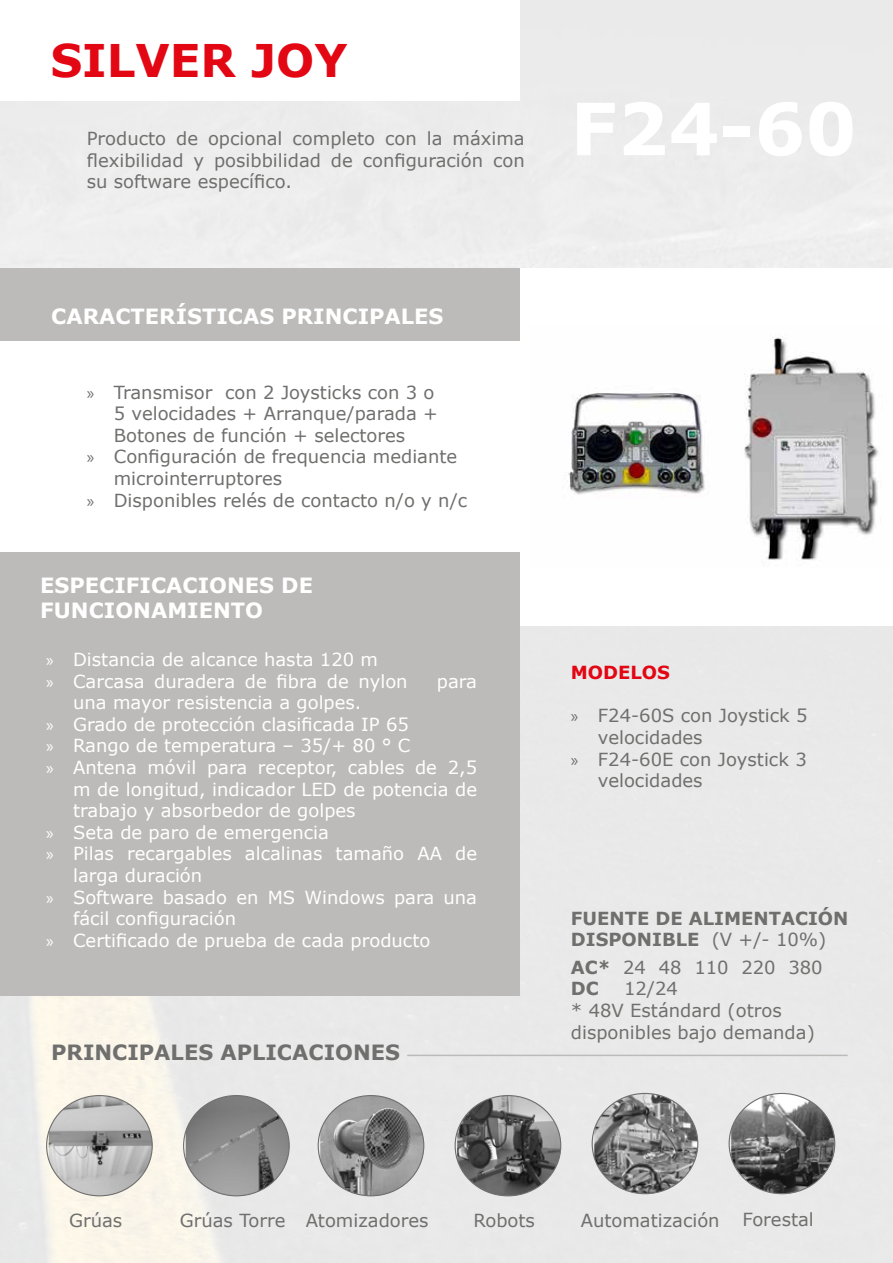
<style>
.page{position:relative;width:893px;height:1263px;background:#fff}
.page>*{position:absolute;margin:0;border:0;box-sizing:border-box;transform-origin:0 0}
.t1{font:700 72px "Verdana";color:#fff}
.t2{font:700 45px "Verdana";color:#e30613}
.t3{font:700 21px/25.2px "Verdana";color:#fff}
.t4{font:700 21px "Verdana";color:#6f6f6e}
.t5{font:18px/21.6px "Verdana";color:#6f6f6e}
.t6{font:18px/21.6px "Verdana";color:#fff}
.t7{font:700 18px/21.6px "Verdana";color:#6f6f6e}
.t8{font:700 18px "Verdana";color:#e30613}
.s1{font-family:"Myriad Pro"}
.s2{font-weight:400}
.s3{font-weight:700}
</style>
<div class="page">
<div style="left:0;top:268px;width:519px;height:73px;background:#bcbbba"></div>
<img style="left:49px;top:1095px;width:103px;height:101px">
<img style="left:186px;top:1095px;width:103px;height:101px">
<img style="left:320px;top:1095px;width:104px;height:101px">
<img style="left:457px;top:1095px;width:104px;height:101px">
<img style="left:594px;top:1093px;width:104px;height:101px">
<img style="left:731px;top:1093px;width:104px;height:101px">
<hr style="left:407px;top:1054px;width:441px;height:2px;background:#bcbbba">
<div style="left:0;top:552px;width:519px;height:443px;background:#bcbbba"></div>
<img style="left:568px;top:336px;width:311px;height:224px">
<h2 class="t2" style="left:50px;top:29px;width:299px">SILVER JOY</h2>
<p class="t5" style="left:87px;top:127px;width:439px">Producto de opcional completo con la máxima flexibilidad y posibbilidad de configuración con</p>
<p class="t5" style="left:87px;top:171px;width:207px">su software específico.</p>
<p class="t3" style="left:51px;top:303px;width:394px">CARACTERÍSTICAS PRINCIPALES</p>
<p class="t5" style="left:87px;top:381px;width:349px"><span class="s1">»</span> Transmisor con 2 Joysticks con 3 o</p>
<p class="t5" style="left:114px;top:403px;width:326px">5 velocidades + Arranque/parada +</p>
<p class="t5" style="left:114px;top:424px;width:293px">Botones de función + selectores</p>
<p class="t5" style="left:87px;top:446px;width:372px"><span class="s1">»</span> Configuración de frequencia mediante</p>
<p class="t5" style="left:114px;top:467px;width:170px">microinterruptores</p>
<p class="t5" style="left:87px;top:489px;width:382px"><span class="s1">»</span> Disponibles relés de contacto n/o y n/c</p>
<p class="t3" style="left:40px;top:572px;width:274px">ESPECIFICACIONES DE<br>FUNCIONAMIENTO</p>
<p class="t6" style="left:46px;top:648px;width:363px"><span class="s1">»</span> Distancia de alcance hasta 120 m<br><span class="s1">»</span> Carcasa duradera de fibra de nylon</p>
<p class="t6" style="left:437px;top:670px;width:42px">para</p>
<p class="t6" style="left:73px;top:692px;width:290px">una mayor resistencia a golpes.</p>
<p class="t6" style="left:46px;top:713px;width:364px"><span class="s1">»</span> Grado de protección clasificada IP 65</p>
<p class="t6" style="left:46px;top:735px;width:366px"><span class="s1">»</span> Rango de temperatura – 35/+ 80 ° C</p>
<p class="t6" style="left:46px;top:756px;width:433px"><span class="s1">»</span> Antena móvil para receptor, cables de 2,5</p>
<p class="t6" style="left:73px;top:778px;width:405px">m de longitud, indicador LED de potencia de</p>
<p class="t6" style="left:73px;top:800px;width:284px">trabajo y absorbedor de golpes</p>
<p class="t6" style="left:46px;top:821px;width:284px"><span class="s1">»</span> Seta de paro de emergencia</p>
<p class="t6" style="left:46px;top:843px;width:432px"><span class="s1">»</span> Pilas recargables alcalinas tamaño AA de</p>
<p class="t6" style="left:73px;top:864px;width:131px">larga duración</p>
<p class="t6" style="left:46px;top:886px;width:433px"><span class="s1">»</span> Software basado en MS Windows para una</p>
<p class="t6" style="left:73px;top:908px;width:165px">fácil configuración</p>
<p class="t6" style="left:46px;top:929px;width:386px"><span class="s1">»</span> Certificado de prueba de cada producto</p>
<p class="t4" style="left:51px;top:1037px;width:350px">PRINCIPALES APLICACIONES</p>
<h1 class="t1" style="left:570px;top:78px;width:288px">F24-60</h1>
<p class="t8" style="left:571px;top:660px;width:101px">MODELOS</p>
<p class="t5" style="left:571px;top:705px;width:238px"><span class="s1">»</span> F24-60S con Joystick 5</p>
<p class="t5" style="left:598px;top:726px;width:106px">velocidades</p>
<p class="t5" style="left:571px;top:748px;width:237px"><span class="s1">»</span> F24-60E con Joystick 3</p>
<p class="t5" style="left:598px;top:770px;width:106px">velocidades</p>
<p class="t7" style="left:571px;top:907px;width:279px">FUENTE DE ALIMENTACIÓN<br>DISPONIBLE <span class="s2">(V +/- 10%)</span></p>
<p class="t5" style="left:571px;top:956px;width:253px"><span class="s3">AC*</span> 24 48 110 220 380<br><span class="s3">DC</span></p>
<p class="t5" style="left:571px;top:978px;width:245px;text-indent:53px">12/24<br>* 48V Estándard (otros disponibles bajo demanda)</p>
<p class="t5" style="left:69px;top:1209px;width:55px">Grúas</p>
<p class="t5" style="left:180px;top:1209px;width:250px">Grúas Torre Atomizadores</p>
<p class="t5" style="left:473px;top:1209px;width:63px">Robots</p>
<p class="t5" style="left:581px;top:1209px;width:140px">Automatización</p>
<p class="t5" style="left:742px;top:1208px;width:73px">Forestal</p>
</div>
